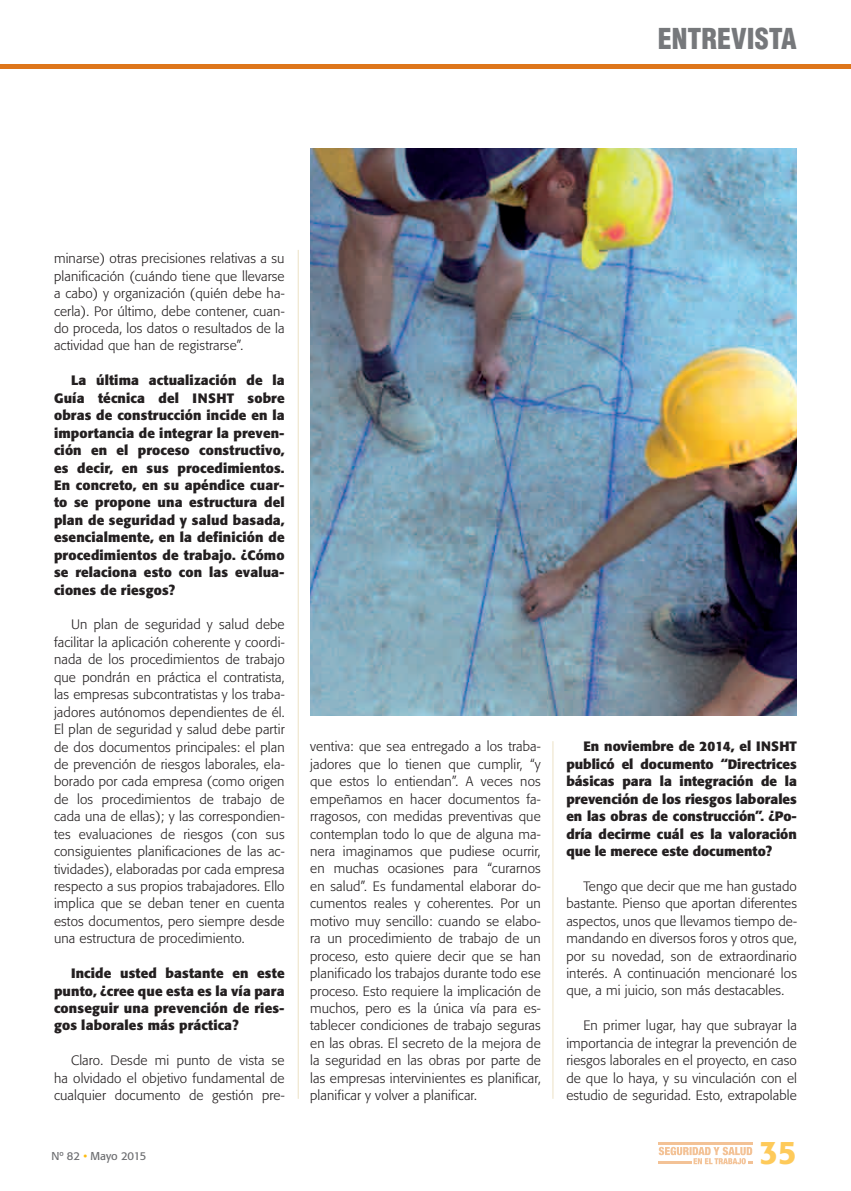
<style>
.page{position:relative;width:851px;height:1191px;background:#fff}
.page>*{position:absolute;margin:0;border:0;box-sizing:border-box;transform-origin:0 0}
.t1{font:500 32.4px "Formata";color:#feca5a}
.t2{font:900 condensed 28.05px "Helvetica LT Std";color:#76787b}
.t3{font:300 13.5px/17.4px "Formata";letter-spacing:.01em;color:#231f20;text-align:justify}
.t4{font:700 13.5px/17.4px "Formata";letter-spacing:.01em;color:#231f20;text-align:justify}
.t5{font:11.25px "Formata";color:#6c6d70}
.s1{color:#fdbc12}
</style>
<div class="page">
<hr style="left:0;top:65px;width:850px;height:4px;background:#de761b">
<hr style="left:658px;top:1142px;width:94px;height:2px;background:#f3c296">
<svg style="left:658px;top:1146px;width:94px;height:18px"></svg>
<hr style="left:552px;top:741px;width:1px;height:357px;background:#ece1c5">
<hr style="left:298px;top:250px;width:1px;height:848px;background:#ece1c5">
<img style="left:310px;top:149px;width:486px;height:566px">
<h2 class="t2" style="left:657px;top:21px;width:141px">ENTREVISTA</h2>
<p class="t3" style="left:54px;top:250px;width:232px">minarse) otras precisiones relativas a su planificación (cuándo tiene que llevarse a cabo) y organización (quién debe ha&shy;cerla). Por último, debe contener, cuan&shy;do proceda, los datos o resultados de la actividad que han de registrarse”.</p>
<p class="t4" style="left:54px;top:372px;width:232px;text-indent:17px">La última actualización de la Guía técnica del INSHT sobre obras de construcción incide en la importancia de integrar la preven&shy;ción en el proceso constructivo, es decir, en sus procedimientos.<br>En concreto, en su apéndice cuar&shy;to se propone una estructura del plan de seguridad y salud basada, esencialmente, en la definición de procedimientos de trabajo. ¿Cómo se relaciona esto con las evalua&shy;ciones de riesgos?</p>
<p class="t3" style="left:54px;top:616px;width:232px;text-indent:17px">Un plan de seguridad y salud debe facilitar la aplicación coherente y coordi&shy;nada de los procedimientos de trabajo que pondrán en práctica el contratista, las empresas subcontratistas y los traba&shy;jadores autónomos dependientes de él.<br>El plan de seguridad y salud debe partir de dos documentos principales: el plan de prevención de riesgos laborales, ela&shy;borado por cada empresa (como origen de los procedimientos de trabajo de cada una de ellas); y las correspondien&shy;tes evaluaciones de riesgos (con sus consiguientes planificaciones de las ac&shy;tividades), elaboradas por cada empresa respecto a sus propios trabajadores. Ello implica que se deban tener en cuenta estos documentos, pero siempre desde una estructura de procedimiento.</p>
<p class="t4" style="left:54px;top:964px;width:232px;text-indent:17px">Incide usted bastante en este punto, ¿cree que esta es la vía para conseguir una prevención de ries&shy;gos laborales más práctica?</p>
<p class="t3" style="left:54px;top:1052px;width:232px;text-indent:17px">Claro. Desde mi punto de vista se ha olvidado el objetivo fundamental de cualquier documento de gestión pre-</p>
<p class="t3" style="left:310px;top:738px;width:232px">ventiva: que sea entregado a los traba&shy;jadores que lo tienen que cumplir, “y que estos lo entiendan”. A veces nos empeñamos en hacer documentos fa&shy;rragosos, con medidas preventivas que contemplan todo lo que de alguna ma&shy;nera imaginamos que pudiese ocurrir, en muchas ocasiones para “curarnos en salud”. Es fundamental elaborar do&shy;cumentos reales y coherentes. Por un motivo muy sencillo: cuando se elabo&shy;ra un procedimiento de trabajo de un proceso, esto quiere decir que se han planificado los trabajos durante todo ese proceso. Esto requiere la implicación de muchos, pero es la única vía para es&shy;tablecer condiciones de trabajo seguras en las obras. El secreto de la mejora de la seguridad en las obras por parte de las empresas intervinientes es planificar, planificar y volver a planificar.</p>
<p class="t4" style="left:566px;top:737px;width:232px;text-indent:17px">En noviembre de 2014, el INSHT publicó el documento “Directrices básicas para la integración de la prevención de los riesgos laborales en las obras de construcción”. ¿Po&shy;dría decirme cuál es la valoración que le merece este documento?</p>
<p class="t3" style="left:566px;top:877px;width:232px;text-indent:17px">Tengo que decir que me han gustado bastante. Pienso que aportan diferentes aspectos, unos que llevamos tiempo de&shy;mandando en diversos foros y otros que, por su novedad, son de extraordinario interés. A continuación mencionaré los que, a mi juicio, son más destacables.</p>
<p class="t3" style="left:566px;top:1017px;width:232px;text-indent:17px">En primer lugar, hay que subrayar la importancia de integrar la prevención de riesgos laborales en el proyecto, en caso de que lo haya, y su vinculación con el estudio de seguridad. Esto, extrapolable</p>
<p class="t5" style="left:51px;top:1149px;width:97px">Nº 82 <span class="s1">•</span> Mayo 2015</p>
<h1 class="t1" style="left:759px;top:1132px;width:39px">35</h1>
</div>
